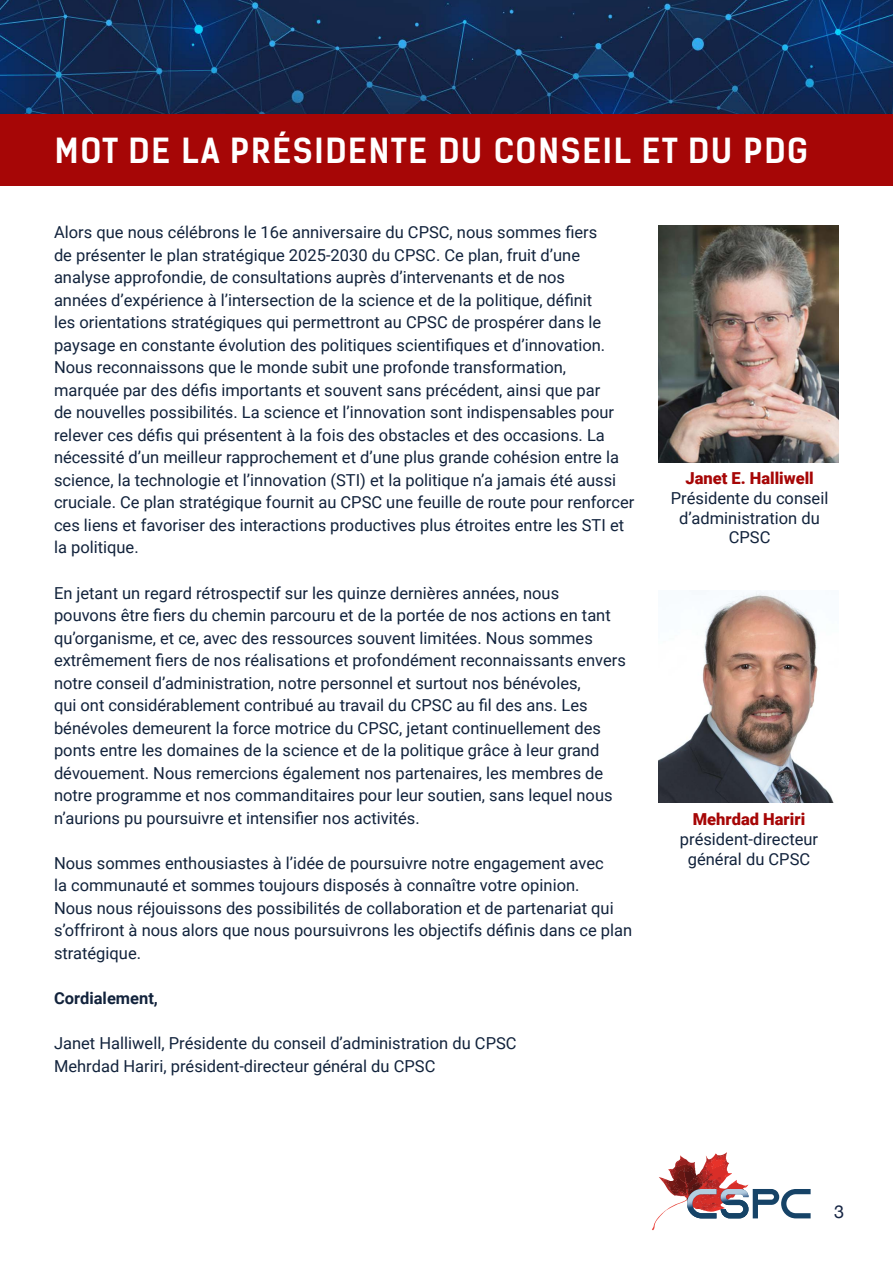
<style>
.page{position:relative;width:893px;height:1263px;background:#fff}
.page>*{position:absolute;margin:0;border:0;box-sizing:border-box;transform-origin:0 0}
.t1{font:700 33px "Kelson Sans";letter-spacing:.055em;color:#fff}
.t2{font:18px "Helvetica Neue";color:#152443}
.Body{font:16.5px/22.5px "Roboto";color:#12233c}
.Body_Text{font:16.5px/19.8px "Roboto";color:#12233c;text-align:center}
.Body-2{font:700 16.5px "Roboto";color:#12233c}
.s1{font-weight:900;color:#a60606}
</style>
<div class="page">
<img style="left:0;top:0;width:893px;height:114px">
<div style="left:0;top:114px;width:893px;height:72px;background:#a60606"></div>
<svg style="left:652px;top:1152px;width:159px;height:79px"></svg>
<img style="left:687px;top:1189px;width:29px;height:29px">
<img style="left:721px;top:1189px;width:27px;height:29px">
<img style="left:658px;top:226px;width:180px;height:237px">
<img style="left:658px;top:591px;width:176px;height:212px">
<p class="t1" style="left:55px;top:130px;width:755px">MOT DE LA PRÉSIDENTE DU CONSEIL ET DU PDG</p>
<p class="Body" style="left:54px;top:221px;width:553px">Alors que nous célébrons le 16e anniversaire du CPSC, nous sommes fiers de présenter le plan stratégique 2025-2030 du CPSC. Ce plan, fruit d’une analyse approfondie, de consultations auprès d’intervenants et de nos années d’expérience à l’intersection de la science et de la politique, définit les orientations stratégiques qui permettront au CPSC de prospérer dans le paysage en constante évolution des politiques scientifiques et d’innovation.</p>
<p class="Body" style="left:54px;top:356px;width:582px">Nous reconnaissons que le monde subit une profonde transformation, marquée par des défis importants et souvent sans précédent, ainsi que par<br>de nouvelles possibilités. La science et l’innovation sont indispensables pour relever ces défis qui présentent à la fois des obstacles et des occasions. La nécessité d’un meilleur rapprochement et d’une plus grande cohésion entre la science, la technologie et l’innovation (STI) et la politique n’a jamais été aussi cruciale. Ce plan stratégique fournit au CPSC une feuille de route pour renforcer ces liens et favoriser des interactions productives plus étroites entre les STI et la politique.</p>
<p class="Body" style="left:54px;top:581px;width:573px">En jetant un regard rétrospectif sur les quinze dernières années, nous pouvons être fiers du chemin parcouru et de la portée de nos actions en tant qu’organisme, et ce, avec des ressources souvent limitées. Nous sommes extrêmement fiers de nos réalisations et profondément reconnaissants envers notre conseil d’administration, notre personnel et surtout nos bénévoles,<br>qui ont considérablement contribué au travail du CPSC au fil des ans. Les bénévoles demeurent la force motrice du CPSC, jetant continuellement des ponts entre les domaines de la science et de la politique grâce à leur grand dévouement. Nous remercions également nos partenaires, les membres de notre programme et nos commanditaires pour leur soutien, sans lequel nous n’aurions pu poursuivre et intensifier nos activités.</p>
<p class="Body" style="left:54px;top:851px;width:580px">Nous sommes enthousiastes à l’idée de poursuivre notre engagement avec<br>la communauté et sommes toujours disposés à connaître votre opinion.<br>Nous nous réjouissons des possibilités de collaboration et de partenariat qui s’offriront à nous alors que nous poursuivrons les objectifs définis dans ce plan stratégique.</p>
<p class="Body-2" style="left:54px;top:986px;width:105px">Cordialement,</p>
<p class="Body" style="left:54px;top:1031px;width:464px">Janet Halliwell, Présidente du conseil d’administration du CPSC</p>
<p class="Body" style="left:54px;top:1054px;width:383px">Mehrdad Hariri, président-directeur général du CPSC</p>
<p class="Body_Text" style="left:671px;top:468px;width:159px"><span class="s1">Janet E. Halliwell<br></span>Présidente du conseil d’administration du<br>CPSC</p>
<p class="Body_Text" style="left:680px;top:809px;width:140px"><span class="s1">Mehrdad Hariri </span>président-directeur général du CPSC</p>
<p class="t2" style="left:834px;top:1201px;width:12px">3</p>
</div>
